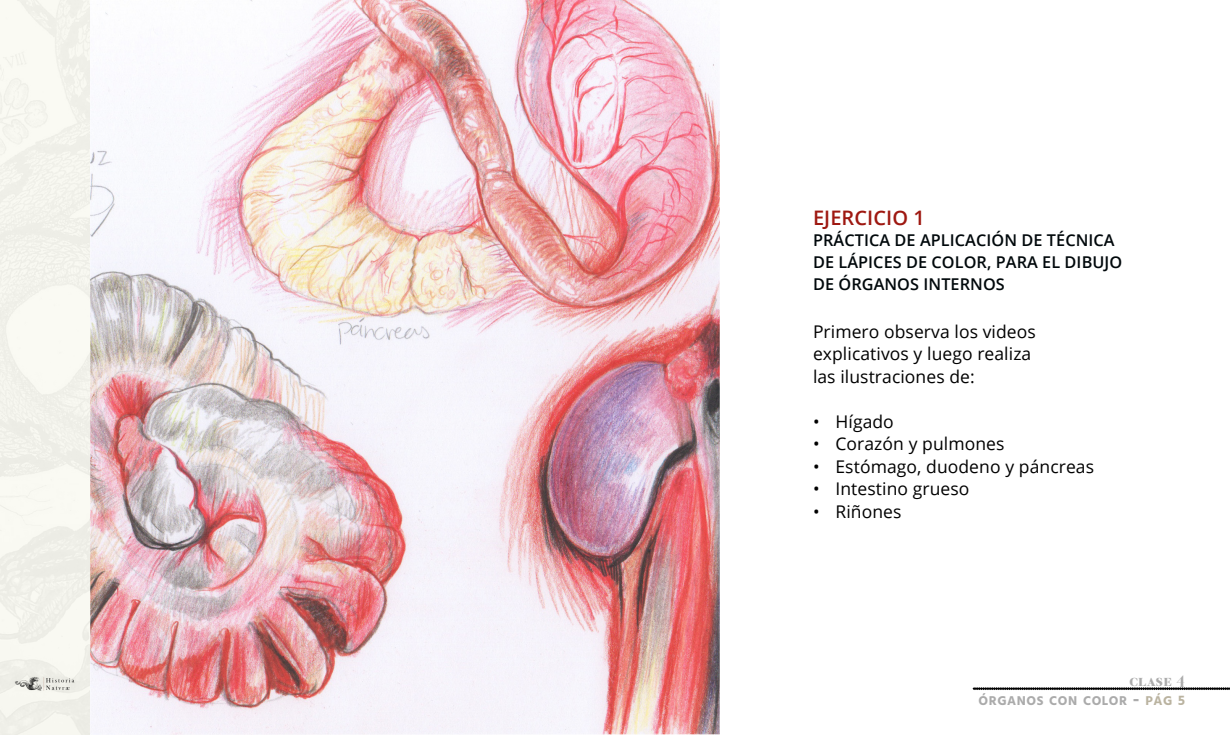
<style>
.page{position:relative;width:1230px;height:735px;background:#fff}
.page>*{position:absolute;margin:0;border:0;box-sizing:border-box;transform-origin:0 0}
.Ejercicios{font:600 20px "Open Sans";letter-spacing:.005em;color:#9e1811}
.Cuerpo_de_texto{font:17.5px/22.5px "Open Sans";letter-spacing:.005em;color:#000}
.Ejercicios-2{font:600 16.25px/21.9px "Open Sans";letter-spacing:.005em;color:#00080b}
.t1{font:15px "Leitura Display";letter-spacing:.025em;color:#ababab}
.t2{font:700 13.12px "Hind Vadodara";letter-spacing:.045em;color:#ababab}
.s1{font-size:18.75px}
.s2{color:#bab3a0}
.s3{font-size:13.75px;color:#bab3a0}
</style>
<div class="page">
<img style="left:0;top:0;width:720px;height:735px">
<img style="left:10px;top:670px;width:70px;height:24px">
<svg style="left:973px;top:688px;width:257px;height:2px"></svg>
<p class="Ejercicios" style="left:813px;top:204px;width:113px">EJERCICIO 1</p>
<p class="Ejercicios-2" style="left:813px;top:229px;width:311px">PRÁCTICA DE APLICACIÓN DE TÉCNICA<br>DE LÁPICES DE COLOR, PARA EL DIBUJO<br>DE ÓRGANOS INTERNOS</p>
<p class="Cuerpo_de_texto" style="left:813px;top:319px;width:224px">Primero observa los videos explicativos y luego realiza</p>
<p class="Cuerpo_de_texto" style="left:813px;top:364px;width:163px">las ilustraciones de:</p>
<p class="Cuerpo_de_texto" style="left:813px;top:409px;width:82px">• Hígado</p>
<p class="Cuerpo_de_texto" style="left:813px;top:432px;width:193px">• Corazón y pulmones</p>
<p class="Cuerpo_de_texto" style="left:813px;top:454px;width:283px">• Estómago, duodeno y páncreas</p>
<p class="Cuerpo_de_texto" style="left:813px;top:477px;width:158px">• Intestino grueso</p>
<p class="Cuerpo_de_texto" style="left:813px;top:499px;width:90px">• Riñones</p>
<p class="t1" style="left:1129px;top:672px;width:57px">clase 4</p>
<p class="t2" style="left:979px;top:690px;width:208px">ÓRGANOS CON COLOR <span class="s1">-</span> <span class="s2">PÁG</span> <span class="s3">5</span></p>
</div>
